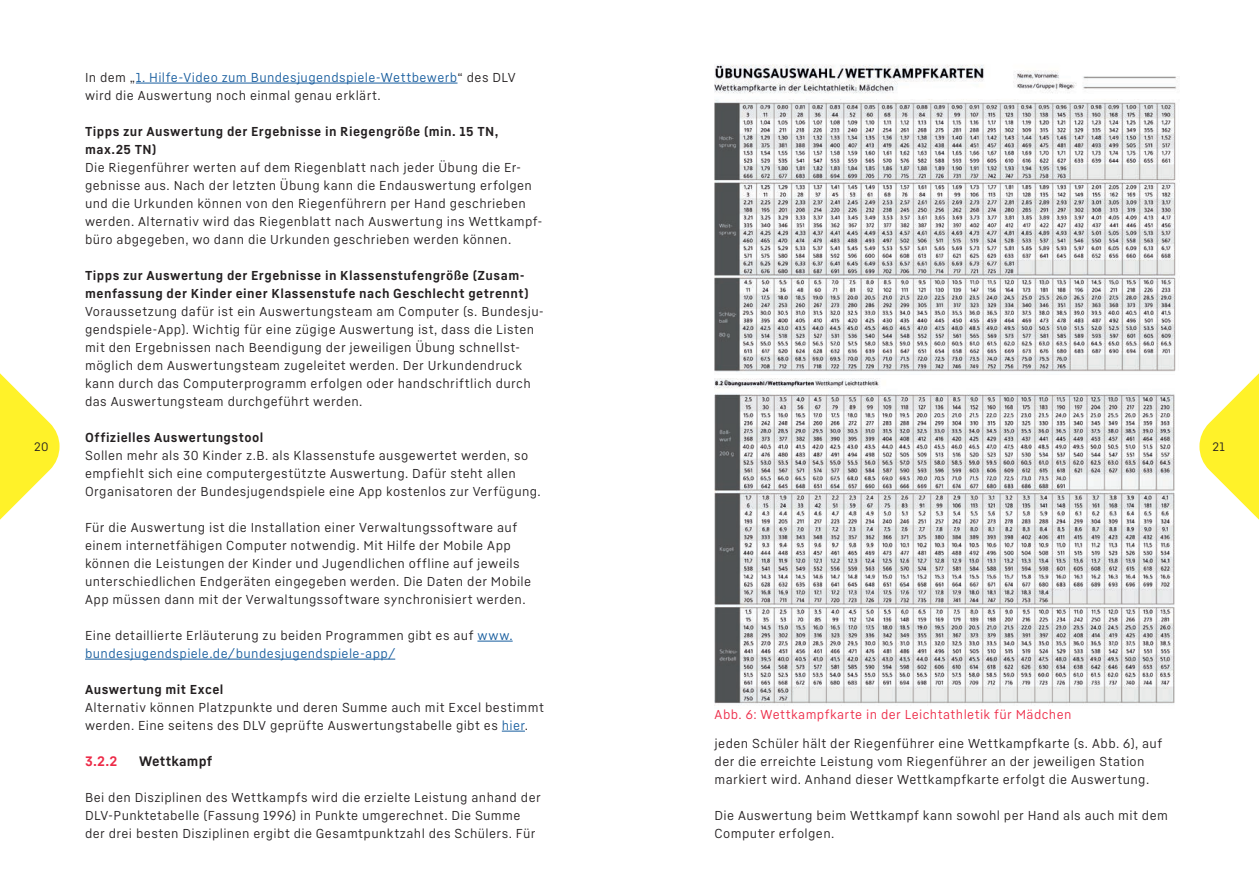
<style>
.page{position:relative;width:1259px;height:893px;background:#fff}
.page>*{position:absolute;margin:0;border:0;box-sizing:border-box;transform-origin:0 0}
.t1{font:700 13.5px "Fabrikat Normal";letter-spacing:.015em;color:#231f20}
.t2{font:700 13.5px "Fabrikat Normal";color:#ed2a47}
.t3{font:12.75px/18px "Fabrikat Normal";letter-spacing:.03em;color:#231f20}
.t4{font:700 12.75px/18px "Fabrikat Normal";letter-spacing:.035em;color:#231f20}
.t5{font:12.75px "Fabrikat Normal";letter-spacing:.03em;color:#ed2a47}
.t6{font:12px "Fabrikat Normal";color:#231f20}
.s1{color:#175d9e}
</style>
<div class="page">
<img style="left:715px;top:64px;width:463px;height:308px">
<img style="left:715px;top:379px;width:460px;height:327px">
<svg style="left:0;top:373px;width:60px;height:147px"></svg>
<svg style="left:1199px;top:373px;width:60px;height:147px"></svg>
<hr style="left:136px;top:83px;width:321px;height:1px;background:#175d9e">
<hr style="left:477px;top:641px;width:36px;height:1px;background:#175d9e">
<hr style="left:85px;top:659px;width:310px;height:1px;background:#175d9e">
<svg style="left:502px;top:731px;width:23px;height:1px"></svg>
<p class="t3" style="left:85px;top:68px;width:432px">In dem „<span class="s1">1. Hilfe-Video zum Bundesjugendspiele-Wettbewerb</span>“ des DLV wird die Auswertung noch einmal genau erklärt.</p>
<p class="t4" style="left:85px;top:122px;width:415px">Tipps zur Auswertung der Ergebnisse in Riegengröße (min. 15 TN, max.25 TN)</p>
<p class="t3" style="left:85px;top:158px;width:459px">Die Riegenführer werten auf dem Riegenblatt nach jeder Übung die Er&shy;gebnisse aus. Nach der letzten Übung kann die Endauswertung erfolgen und die Urkunden können von den Riegenführern per Hand geschrieben werden. Alternativ wird das Riegenblatt nach Auswertung ins Wettkampf&shy;büro abgegeben, wo dann die Urkunden geschrieben werden können.</p>
<p class="t4" style="left:85px;top:266px;width:445px">Tipps zur Auswertung der Ergebnisse in Klassenstufengröße (Zusam&shy;menfassung der Kinder einer Klassenstufe nach Geschlecht getrennt)</p>
<p class="t3" style="left:85px;top:302px;width:460px">Voraussetzung dafür ist ein Auswertungsteam am Computer (s. Bundesju&shy;gendspiele-App). Wichtig für eine zügige Auswertung ist, dass die Listen mit den Ergebnissen nach Beendigung der jeweiligen Übung schnellst&shy;möglich dem Auswertungsteam zugeleitet werden. Der Urkundendruck kann durch das Computerprogramm erfolgen oder handschriftlich durch das Auswertungsteam durchgeführt werden.</p>
<p class="t4" style="left:85px;top:428px;width:180px">Offizielles Auswertungstool</p>
<p class="t3" style="left:85px;top:446px;width:457px">Sollen mehr als 30 Kinder z.B. als Klassenstufe ausgewertet werden, so empfiehlt sich eine computergestützte Auswertung. Dafür steht allen<br>Organisatoren der Bundesjugendspiele eine App kostenlos zur Verfügung.</p>
<p class="t3" style="left:85px;top:518px;width:448px">Für die Auswertung ist die Installation einer Verwaltungssoftware auf einem internetfähigen Computer notwendig. Mit Hilfe der Mobile App können die Leistungen der Kinder und Jugendlichen offline auf jeweils unterschiedlichen Endgeräten eingegeben werden. Die Daten der Mobile App müssen dann mit der Verwaltungssoftware synchronisiert werden.</p>
<p class="t3" style="left:85px;top:626px;width:429px">Eine detaillierte Erläuterung zu beiden Programmen gibt es auf <span class="s1">www. bundesjugendspiele.de/bundesjugendspiele-app/</span></p>
<p class="t4" style="left:85px;top:680px;width:140px">Auswertung mit Excel</p>
<p class="t3" style="left:85px;top:698px;width:460px">Alternativ können Platzpunkte und deren Summe auch mit Excel bestimmt werden. Eine seitens des DLV geprüfte Auswertungstabelle gibt es <span class="s1">hier</span>.</p>
<p class="t2" style="left:85px;top:752px;width:34px">3.2.2</p>
<p class="t1" style="left:139px;top:752px;width:75px">Wettkampf</p>
<p class="t3" style="left:85px;top:788px;width:457px">Bei den Disziplinen des Wettkampfs wird die erzielte Leistung anhand der<br>DLV-Punktetabelle (Fassung 1996) in Punkte umgerechnet. Die Summe der drei besten Disziplinen ergibt die Gesamtpunktzahl des Schülers. Für</p>
<p class="t6" style="left:34px;top:439px;width:16px">20</p>
<p class="t6" style="left:1212px;top:439px;width:14px">21</p>
<p class="t5" style="left:714px;top:706px;width:358px">Abb. 6: Wettkampfkarte in der Leichtathletik für Mädchen</p>
<p class="t3" style="left:714px;top:734px;width:449px">jeden Schüler hält der Riegenführer eine Wettkampfkarte (s. Abb. 6), auf der die erreichte Leistung vom Riegenführer an der jeweiligen Station markiert wird. Anhand dieser Wettkampfkarte erfolgt die Auswertung.</p>
<p class="t3" style="left:714px;top:806px;width:455px">Die Auswertung beim Wettkampf kann sowohl per Hand als auch mit dem<br>Computer erfolgen.</p>
</div>
